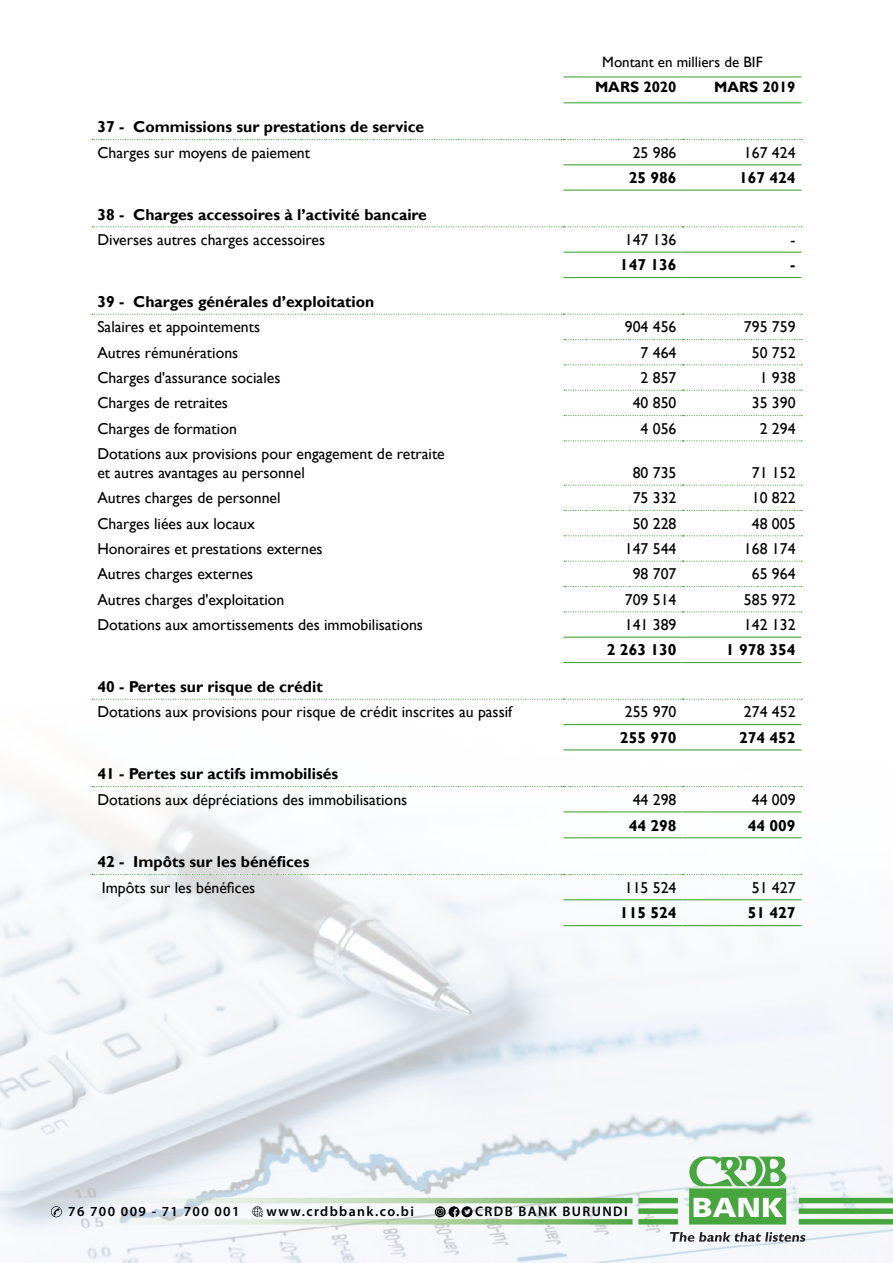
<style>
.page{position:relative;width:893px;height:1263px;background:#fff}
.page>*{position:absolute;margin:0;border:0;box-sizing:border-box;transform-origin:0 0}
.t1{font:15.75px/18.9px "Gill Sans";color:#000}
.t2{font:700 15.75px "Gill Sans";color:#000}
.t3{font:15px "Gill Sans";color:#000}
.t4{font:700 15px "Gill Sans";color:#000}
.t5{font:600 13.95px "Myriad Pro";letter-spacing:.1em;color:#000}
</style>
<div class="page">
<img style="left:0;top:226px;width:893px;height:1037px">
<div style="left:638px;top:1198px;width:40px;height:5px;background:#48a63f"></div>
<div style="left:638px;top:1219px;width:40px;height:5px;background:#48a63f"></div>
<div style="left:638px;top:1208px;width:40px;height:6px;background:#48a63f"></div>
<div style="left:689px;top:1188px;width:97px;height:36px;background:#48a63f"></div>
<svg style="left:689px;top:1156px;width:97px;height:30px"></svg>
<div style="left:799px;top:1198px;width:94px;height:5px;background:#48a63f"></div>
<div style="left:799px;top:1219px;width:94px;height:5px;background:#48a63f"></div>
<div style="left:799px;top:1208px;width:94px;height:6px;background:#48a63f"></div>
<svg style="left:670px;top:1232px;width:135px;height:10px"></svg>
<svg style="left:694px;top:1198px;width:89px;height:19px"></svg>
<svg style="left:0;top:1198px;width:633px;height:5px;background:#bdd8b8"></svg>
<svg style="left:0;top:1219px;width:633px;height:5px;background:#c1dbbb"></svg>
<svg style="left:435px;top:1206px;width:37px;height:11px"></svg>
<svg style="left:252px;top:1206px;width:11px;height:11px"></svg>
<svg style="left:51px;top:1206px;width:11px;height:11px"></svg>
<svg style="left:91px;top:76px;width:712px;height:115px"></svg>
<hr style="left:563px;top:76px;width:119px;height:1px;background:#48a63e">
<hr style="left:682px;top:76px;width:119px;height:1px;background:#48a63e">
<hr style="left:563px;top:102px;width:119px;height:1px;background:#48a63e">
<hr style="left:682px;top:102px;width:119px;height:1px;background:#48a63e">
<svg style="left:92px;top:139px;width:710px;height:1px"></svg>
<hr style="left:563px;top:164px;width:119px;height:1px;background:#48a63e">
<hr style="left:682px;top:164px;width:119px;height:1px;background:#48a63e">
<hr style="left:563px;top:190px;width:119px;height:1px;background:#48a63e">
<hr style="left:682px;top:190px;width:119px;height:1px;background:#48a63e">
<svg style="left:92px;top:226px;width:710px;height:1px"></svg>
<hr style="left:563px;top:252px;width:119px;height:1px;background:#48a63e">
<hr style="left:682px;top:252px;width:119px;height:1px;background:#48a63e">
<hr style="left:563px;top:277px;width:119px;height:1px;background:#48a63e">
<hr style="left:682px;top:277px;width:119px;height:1px;background:#48a63e">
<svg style="left:92px;top:314px;width:710px;height:1px"></svg>
<hr style="left:563px;top:637px;width:119px;height:1px;background:#48a63e">
<hr style="left:682px;top:637px;width:119px;height:1px;background:#48a63e">
<hr style="left:563px;top:662px;width:119px;height:1px;background:#48a63e">
<hr style="left:682px;top:662px;width:119px;height:1px;background:#48a63e">
<svg style="left:564px;top:339px;width:238px;height:1px"></svg>
<svg style="left:564px;top:364px;width:238px;height:1px"></svg>
<svg style="left:564px;top:390px;width:238px;height:1px"></svg>
<svg style="left:564px;top:415px;width:238px;height:1px"></svg>
<svg style="left:564px;top:440px;width:238px;height:1px"></svg>
<svg style="left:564px;top:485px;width:238px;height:1px"></svg>
<svg style="left:564px;top:510px;width:238px;height:1px"></svg>
<svg style="left:564px;top:535px;width:238px;height:1px"></svg>
<svg style="left:564px;top:561px;width:238px;height:1px"></svg>
<svg style="left:564px;top:586px;width:238px;height:1px"></svg>
<svg style="left:564px;top:611px;width:238px;height:1px"></svg>
<svg style="left:92px;top:699px;width:710px;height:1px"></svg>
<hr style="left:563px;top:724px;width:119px;height:1px;background:#48a63e">
<hr style="left:682px;top:724px;width:119px;height:1px;background:#48a63e">
<hr style="left:563px;top:749px;width:119px;height:1px;background:#48a63e">
<hr style="left:682px;top:749px;width:119px;height:1px;background:#48a63e">
<svg style="left:92px;top:786px;width:710px;height:1px"></svg>
<hr style="left:563px;top:811px;width:119px;height:1px;background:#48a63e">
<hr style="left:682px;top:811px;width:119px;height:1px;background:#48a63e">
<hr style="left:563px;top:837px;width:119px;height:1px;background:#48a63e">
<hr style="left:682px;top:837px;width:119px;height:1px;background:#48a63e">
<svg style="left:92px;top:874px;width:710px;height:1px"></svg>
<hr style="left:563px;top:899px;width:119px;height:1px;background:#48a63e">
<hr style="left:682px;top:899px;width:119px;height:1px;background:#48a63e">
<hr style="left:563px;top:925px;width:119px;height:1px;background:#48a63e">
<hr style="left:682px;top:925px;width:119px;height:1px;background:#48a63e">
<p class="t3" style="left:602px;top:54px;width:162px">Montant en milliers de BIF</p>
<p class="t4" style="left:595px;top:78px;width:83px">MARS 2020</p>
<p class="t4" style="left:714px;top:78px;width:83px">MARS 2019</p>
<p class="t2" style="left:97px;top:117px;width:328px">37 - Commissions sur prestations de service</p>
<p class="t1" style="left:97px;top:143px;width:214px">Charges sur moyens de paiement</p>
<p class="t1" style="left:633px;top:143px;width:45px">25 986</p>
<p class="t1" style="left:744px;top:143px;width:53px">167 424</p>
<p class="t2" style="left:629px;top:168px;width:49px">25 986</p>
<p class="t2" style="left:739px;top:168px;width:58px">167 424</p>
<p class="t2" style="left:97px;top:205px;width:331px">38 - Charges accessoires à l’activité bancaire</p>
<p class="t1" style="left:97px;top:230px;width:229px">Diverses autres charges accessoires</p>
<p class="t1" style="left:625px;top:230px;width:53px">147 136</p>
<p class="t1" style="left:790px;top:230px;width:7px">-</p>
<p class="t2" style="left:620px;top:255px;width:58px">147 136</p>
<p class="t2" style="left:790px;top:255px;width:7px">-</p>
<p class="t2" style="left:97px;top:292px;width:278px">39 - Charges générales d’exploitation</p>
<p class="t1" style="left:97px;top:318px;width:164px">Salaires et appointements</p>
<p class="t1" style="left:625px;top:318px;width:53px">904 456</p>
<p class="t1" style="left:744px;top:318px;width:53px">795 759</p>
<p class="t1" style="left:97px;top:343px;width:142px">Autres rémunérations</p>
<p class="t1" style="left:641px;top:343px;width:37px">7 464</p>
<p class="t1" style="left:752px;top:343px;width:45px">50 752</p>
<p class="t1" style="left:97px;top:368px;width:184px">Charges d'assurance sociales</p>
<p class="t1" style="left:641px;top:368px;width:37px">2 857</p>
<p class="t1" style="left:760px;top:368px;width:37px">1 938</p>
<p class="t1" style="left:97px;top:394px;width:132px">Charges de retraites</p>
<p class="t1" style="left:633px;top:394px;width:45px">40 850</p>
<p class="t1" style="left:752px;top:394px;width:45px">35 390</p>
<p class="t1" style="left:97px;top:419px;width:141px">Charges de formation</p>
<p class="t1" style="left:641px;top:419px;width:37px">4 056</p>
<p class="t1" style="left:760px;top:419px;width:37px">2 294</p>
<p class="t1" style="left:97px;top:445px;width:349px">Dotations aux provisions pour engagement de retraite et autres avantages au personnel</p>
<p class="t1" style="left:633px;top:463px;width:45px">80 735</p>
<p class="t1" style="left:752px;top:463px;width:45px">71 152</p>
<p class="t1" style="left:97px;top:489px;width:185px">Autres charges de personnel</p>
<p class="t1" style="left:633px;top:489px;width:45px">75 332</p>
<p class="t1" style="left:752px;top:489px;width:45px">10 822</p>
<p class="t1" style="left:97px;top:514px;width:159px">Charges liées aux locaux</p>
<p class="t1" style="left:633px;top:514px;width:45px">50 228</p>
<p class="t1" style="left:752px;top:514px;width:45px">48 005</p>
<p class="t1" style="left:97px;top:539px;width:227px">Honoraires et prestations externes</p>
<p class="t1" style="left:625px;top:539px;width:53px">147 544</p>
<p class="t1" style="left:744px;top:539px;width:53px">168 174</p>
<p class="t1" style="left:97px;top:565px;width:157px">Autres charges externes</p>
<p class="t1" style="left:633px;top:565px;width:45px">98 707</p>
<p class="t1" style="left:752px;top:565px;width:45px">65 964</p>
<p class="t1" style="left:97px;top:590px;width:189px">Autres charges d'exploitation</p>
<p class="t1" style="left:625px;top:590px;width:53px">709 514</p>
<p class="t1" style="left:744px;top:590px;width:53px">585 972</p>
<p class="t1" style="left:97px;top:615px;width:327px">Dotations aux amortissements des immobilisations</p>
<p class="t1" style="left:625px;top:615px;width:53px">141 389</p>
<p class="t1" style="left:744px;top:615px;width:53px">142 132</p>
<p class="t2" style="left:607px;top:640px;width:71px">2 263 130</p>
<p class="t2" style="left:726px;top:640px;width:71px">1 978 354</p>
<p class="t2" style="left:97px;top:677px;width:227px">40 - Pertes sur risque de crédit</p>
<p class="t1" style="left:97px;top:703px;width:416px">Dotations aux provisions pour risque de crédit inscrites au passif</p>
<p class="t1" style="left:625px;top:703px;width:53px">255 970</p>
<p class="t1" style="left:744px;top:703px;width:53px">274 452</p>
<p class="t2" style="left:620px;top:728px;width:58px">255 970</p>
<p class="t2" style="left:739px;top:728px;width:58px">274 452</p>
<p class="t2" style="left:97px;top:764px;width:242px">41 - Pertes sur actifs immobilisés</p>
<p class="t1" style="left:97px;top:790px;width:311px">Dotations aux dépréciations des immobilisations</p>
<p class="t1" style="left:633px;top:790px;width:45px">44 298</p>
<p class="t1" style="left:752px;top:790px;width:45px">44 009</p>
<p class="t2" style="left:629px;top:816px;width:49px">44 298</p>
<p class="t2" style="left:748px;top:816px;width:49px">44 009</p>
<p class="t2" style="left:97px;top:852px;width:213px">42 - Impôts sur les bénéfices</p>
<p class="t1" style="left:102px;top:878px;width:155px">Impôts sur les bénéfices</p>
<p class="t1" style="left:625px;top:878px;width:53px">115 524</p>
<p class="t1" style="left:752px;top:878px;width:45px">51 427</p>
<p class="t2" style="left:620px;top:904px;width:58px">115 524</p>
<p class="t2" style="left:748px;top:904px;width:49px">51 427</p>
<p class="t5" style="left:68px;top:1202px;width:173px">76 700 009 - 71 700 001</p>
<p class="t5" style="left:267px;top:1202px;width:149px">www.crdbbank.co.bi</p>
<p class="t5" style="left:475px;top:1202px;width:154px">CRDB BANK BURUNDI</p>
</div>
